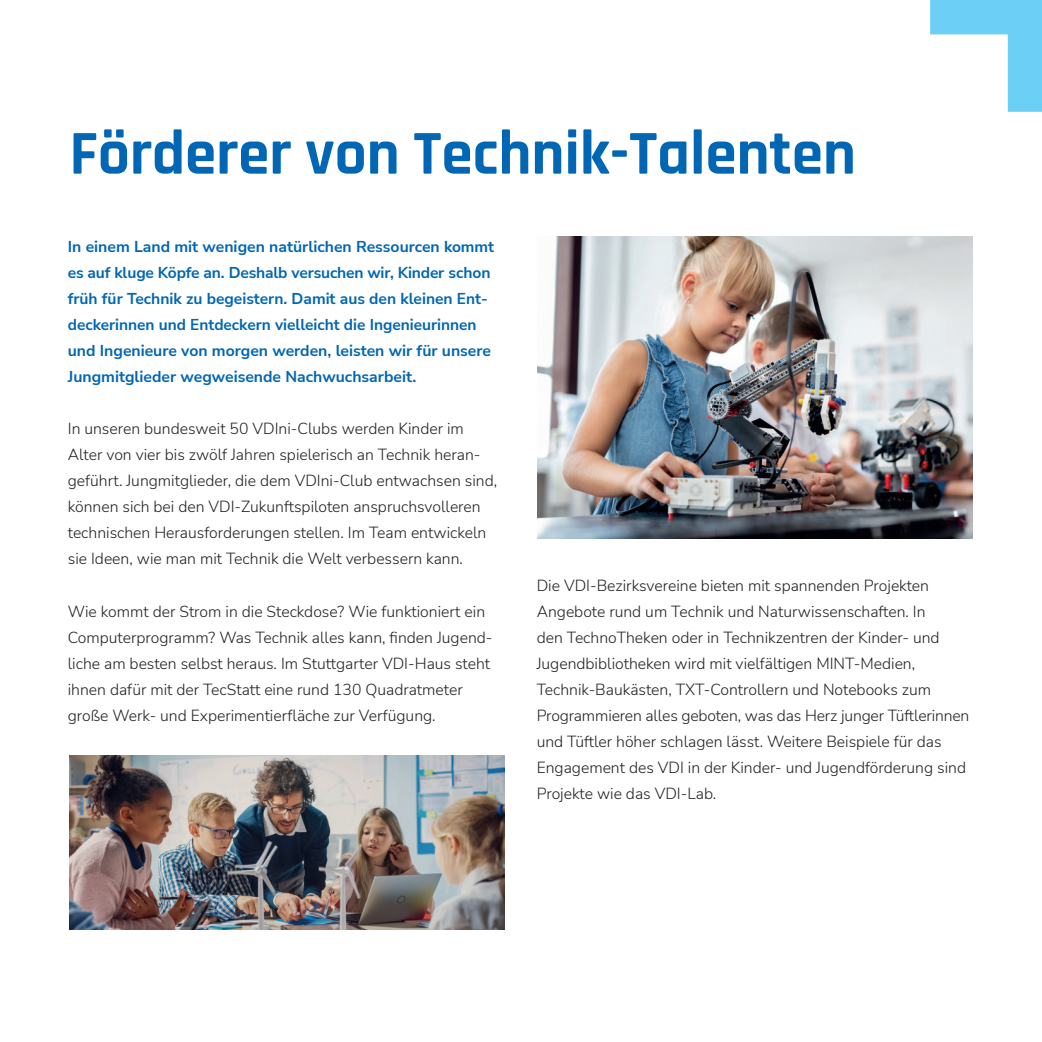
<style>
.page{position:relative;width:1042px;height:1042px;background:#fff}
.page>*{position:absolute;margin:0;border:0;box-sizing:border-box;transform-origin:0 0}
.t1{font:700 63px "Rajdhani";color:#0166b3}
.t2{font:300 15.75px/26.1px "Nunito Sans";color:#231f20}
.t3{font:700 15.75px/26.1px "Nunito Sans";color:#0166b3}
</style>
<div class="page">
<img style="left:538px;top:237px;width:434px;height:301px">
<img style="left:69px;top:756px;width:436px;height:173px">
<svg style="left:930px;top:0;width:112px;height:112px"></svg>
<h1 class="t1" style="left:69px;top:115px;width:788px">Förderer von Technik-Talenten</h1>
<p class="t3" style="left:68px;top:233px;width:428px">In einem Land mit wenigen natürlichen Ressourcen kommt es auf kluge Köpfe an. Deshalb versuchen wir, Kinder schon früh für Technik zu begeistern. Damit aus den kleinen Ent&shy;deckerinnen und Entdeckern vielleicht die Ingenieurinnen und Ingenieure von morgen werden, leisten wir für unsere Jungmitglieder wegweisende Nachwuchsarbeit.</p>
<p class="t2" style="left:68px;top:415px;width:431px">In unseren bundesweit 50 VDIni-Clubs werden Kinder im Alter von vier bis zwölf Jahren spielerisch an Technik heran&shy;geführt. Jungmitglieder, die dem VDIni-Club entwachsen sind, können sich bei den VDI-Zukunftspiloten anspruchsvolleren technischen Herausforderungen stellen. Im Team entwickeln sie Ideen, wie man mit Technik die Welt verbessern kann.</p>
<p class="t2" style="left:68px;top:597px;width:426px">Wie kommt der Strom in die Steckdose? Wie funktioniert ein Computerprogramm? Was Technik alles kann, finden Jugend&shy;liche am besten selbst heraus. Im Stuttgarter VDI-Haus steht ihnen dafür mit der TecStatt eine rund 130 Quadratmeter große Werk- und Experimentierfläche zur Verfügung.</p>
<p class="t2" style="left:537px;top:571px;width:434px">Die VDI-Bezirksvereine bieten mit spannenden Projekten Angebote rund um Technik und Naturwissenschaften. In<br>den TechnoTheken oder in Technikzentren der Kinder- und Jugendbibliotheken wird mit vielfältigen MINT-Medien, Technik-Baukästen, TXT-Controllern und Notebooks zum Programmieren alles geboten, was das Herz junger Tüftlerinnen und Tüftler höher schlagen lässt. Weitere Beispiele für das Engagement des VDI in der Kinder- und Jugendförderung sind Projekte wie das VDI-Lab.</p>
</div>
